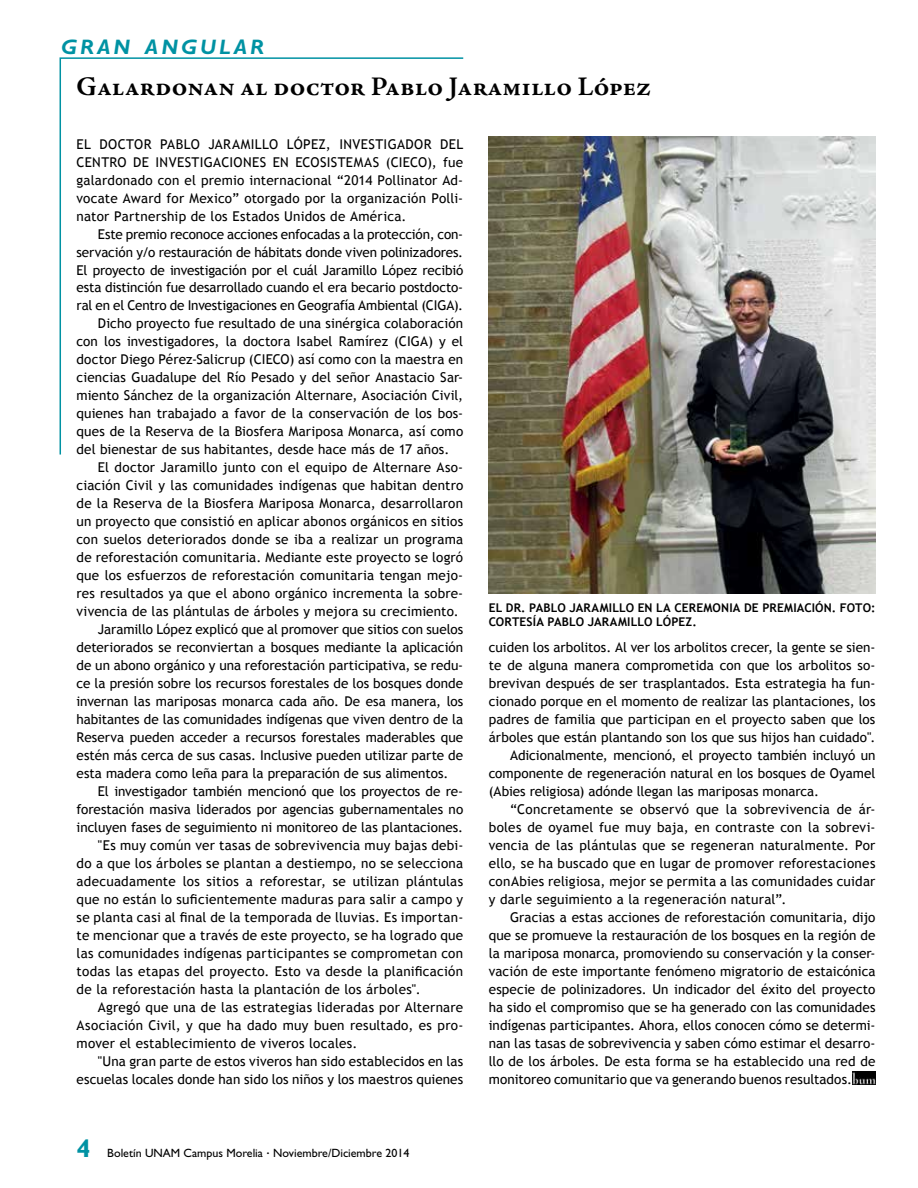
<style>
.page{position:relative;width:918px;height:1188px;background:#fff}
.page>*{position:absolute;margin:0;border:0;box-sizing:border-box;transform-origin:0 0}
.t1{font:700 27px "Adobe Jenson Pro";color:#000}
.t2{font:700 25.5px "Gill Sans Std";color:#0092a3}
.t3{font:italic 700 21px "Gill Sans Std";letter-spacing:.145em;color:#0092a3}
.t4{font:13.5px/18px "Trebuchet MS";letter-spacing:.01em;color:#000;text-align:justify}
.t5{font:13.5px "Trebuchet MS";letter-spacing:-.01em;color:#000}
.t6{font:13.5px "Trebuchet MS";letter-spacing:-.015em;color:#000}
.t7{font:700 12px/14.4px "Trebuchet MS";letter-spacing:.015em;color:#000}
.t8{font:12px "Gill Sans Std";color:#000}
</style>
<div class="page">
<svg style="left:59px;top:57px;width:405px;height:398px"></svg>
<img style="left:852px;top:1072px;width:23px;height:13px">
<img style="left:489px;top:137px;width:386px;height:457px">
<h3 class="t3" style="left:61px;top:34px;width:204px">GRAN ANGULAR</h3>
<h1 class="t1" style="left:77px;top:72px;width:576px">Galardonan al doctor Pablo Jaramillo López</h1>
<p class="t4" style="left:77px;top:135px;width:388px">EL DOCTOR PABLO JARAMILLO LÓPEZ, INVESTIGADOR DEL CENTRO DE INVESTIGACIONES EN ECOSISTEMAS (CIECO), fue galardonado con el premio internacional “2014 Pollinator Ad&shy;vocate Award for Mexico” otorgado por la organización Polli&shy;nator Partnership de los Estados Unidos de América.</p>
<p class="t5" style="left:98px;top:225px;width:367px">Este premio reconoce acciones enfocadas a la protección, con-</p>
<p class="t5" style="left:77px;top:243px;width:388px">servación y/o restauración de hábitats donde viven polinizadores.</p>
<p class="t6" style="left:77px;top:261px;width:388px">El proyecto de investigación por el cuál Jaramillo López recibió</p>
<p class="t5" style="left:77px;top:279px;width:388px">esta distinción fue desarrollado cuando el era becario postdocto-</p>
<p class="t6" style="left:77px;top:297px;width:388px">ral en el Centro de Investigaciones en Geografía Ambiental (CIGA).</p>
<p class="t4" style="left:98px;top:315px;width:367px">Dicho proyecto fue resultado de una sinérgica colaboración</p>
<p class="t4" style="left:77px;top:333px;width:388px">con los investigadores, la doctora Isabel Ramírez (CIGA) y el</p>
<p class="t4" style="left:77px;top:351px;width:388px">doctor Diego Pérez-Salicrup (CIECO) así como con la maestra en</p>
<p class="t4" style="left:77px;top:369px;width:388px">ciencias Guadalupe del Río Pesado y del señor Anastacio Sar-</p>
<p class="t4" style="left:77px;top:387px;width:388px">miento Sánchez de la organización Alternare, Asociación Civil,</p>
<p class="t4" style="left:77px;top:405px;width:388px">quienes han trabajado a favor de la conservación de los bos-</p>
<p class="t4" style="left:77px;top:423px;width:388px">ques de la Reserva de la Biosfera Mariposa Monarca, así como</p>
<p class="t4" style="left:77px;top:441px;width:374px">del bienestar de sus habitantes, desde hace más de 17 años.</p>
<p class="t4" style="left:98px;top:459px;width:367px">El doctor Jaramillo junto con el equipo de Alternare Aso-</p>
<p class="t4" style="left:77px;top:477px;width:388px">ciación Civil y las comunidades indígenas que habitan dentro</p>
<p class="t4" style="left:77px;top:495px;width:388px">de la Reserva de la Biosfera Mariposa Monarca, desarrollaron</p>
<p class="t4" style="left:77px;top:513px;width:388px">un proyecto que consistió en aplicar abonos orgánicos en sitios</p>
<p class="t4" style="left:77px;top:531px;width:388px">con suelos deteriorados donde se iba a realizar un programa</p>
<p class="t4" style="left:77px;top:549px;width:388px">de reforestación comunitaria. Mediante este proyecto se logró</p>
<p class="t4" style="left:77px;top:567px;width:388px">que los esfuerzos de reforestación comunitaria tengan mejo-</p>
<p class="t4" style="left:77px;top:585px;width:388px">res resultados ya que el abono orgánico incrementa la sobre-</p>
<p class="t4" style="left:77px;top:603px;width:384px">vivencia de las plántulas de árboles y mejora su crecimiento.</p>
<p class="t4" style="left:98px;top:621px;width:367px">Jaramillo López explicó que al promover que sitios con suelos</p>
<p class="t4" style="left:77px;top:639px;width:388px">deteriorados se reconviertan a bosques mediante la aplicación</p>
<p class="t4" style="left:77px;top:657px;width:388px">de un abono orgánico y una reforestación participativa, se redu-</p>
<p class="t4" style="left:77px;top:675px;width:388px">ce la presión sobre los recursos forestales de los bosques donde</p>
<p class="t4" style="left:77px;top:693px;width:388px">invernan las mariposas monarca cada año. De esa manera, los</p>
<p class="t4" style="left:77px;top:711px;width:388px">habitantes de las comunidades indígenas que viven dentro de la</p>
<p class="t4" style="left:77px;top:729px;width:388px">Reserva pueden acceder a recursos forestales maderables que</p>
<p class="t4" style="left:77px;top:747px;width:388px">estén más cerca de sus casas. Inclusive pueden utilizar parte de</p>
<p class="t4" style="left:77px;top:764px;width:373px">esta madera como leña para la preparación de sus alimentos.</p>
<p class="t4" style="left:98px;top:782px;width:367px">El investigador también mencionó que los proyectos de re-</p>
<p class="t4" style="left:77px;top:800px;width:388px">forestación masiva liderados por agencias gubernamentales no</p>
<p class="t4" style="left:77px;top:818px;width:388px">incluyen fases de seguimiento ni monitoreo de las plantaciones.</p>
<p class="t4" style="left:98px;top:836px;width:367px">"Es muy común ver tasas de sobrevivencia muy bajas debi-</p>
<p class="t4" style="left:77px;top:854px;width:388px">do a que los árboles se plantan a destiempo, no se selecciona</p>
<p class="t4" style="left:77px;top:872px;width:388px">adecuadamente los sitios a reforestar, se utilizan plántulas</p>
<p class="t4" style="left:77px;top:890px;width:388px">que no están lo suficientemente maduras para salir a campo y</p>
<p class="t4" style="left:77px;top:908px;width:388px">se planta casi al final de la temporada de lluvias. Es importan-</p>
<p class="t4" style="left:77px;top:926px;width:388px">te mencionar que a través de este proyecto, se ha logrado que</p>
<p class="t4" style="left:77px;top:944px;width:388px">las comunidades indígenas participantes se comprometan con</p>
<p class="t4" style="left:77px;top:962px;width:388px">todas las etapas del proyecto. Esto va desde la planificación</p>
<p class="t4" style="left:77px;top:980px;width:346px">de la reforestación hasta la plantación de los árboles".</p>
<p class="t4" style="left:98px;top:998px;width:367px">Agregó que una de las estrategias lideradas por Alternare</p>
<p class="t4" style="left:77px;top:1016px;width:388px">Asociación Civil, y que ha dado muy buen resultado, es pro-</p>
<p class="t4" style="left:77px;top:1034px;width:282px">mover el establecimiento de viveros locales.</p>
<p class="t4" style="left:98px;top:1052px;width:367px">"Una gran parte de estos viveros han sido establecidos en las</p>
<p class="t4" style="left:77px;top:1070px;width:388px">escuelas locales donde han sido los niños y los maestros quienes</p>
<h2 class="t2" style="left:77px;top:1133px;width:16px">4</h2>
<p class="t8" style="left:107px;top:1146px;width:304px">Boletín UNAM Campus Morelia <sup>.</sup> Noviembre/Diciembre 2014</p>
<p class="t7" style="left:489px;top:600px;width:388px">EL DR. PABLO JARAMILLO EN LA CEREMONIA DE PREMIACIÓN. FOTO:<br>CORTESÍA PABLO JARAMILLO LÓPEZ.</p>
<p class="t4" style="left:489px;top:638px;width:388px">cuiden los arbolitos. Al ver los arbolitos crecer, la gente se sien-</p>
<p class="t4" style="left:489px;top:656px;width:388px">te de alguna manera comprometida con que los arbolitos so-</p>
<p class="t4" style="left:489px;top:674px;width:388px">brevivan después de ser trasplantados. Esta estrategia ha fun-</p>
<p class="t4" style="left:489px;top:692px;width:388px">cionado porque en el momento de realizar las plantaciones, los</p>
<p class="t4" style="left:489px;top:710px;width:388px">padres de familia que participan en el proyecto saben que los</p>
<p class="t4" style="left:489px;top:728px;width:388px">árboles que están plantando son los que sus hijos han cuidado".</p>
<p class="t4" style="left:510px;top:746px;width:367px">Adicionalmente, mencionó, el proyecto también incluyó un</p>
<p class="t4" style="left:489px;top:764px;width:388px">componente de regeneración natural en los bosques de Oyamel</p>
<p class="t4" style="left:489px;top:782px;width:332px">(Abies religiosa) adónde llegan las mariposas monarca.</p>
<p class="t4" style="left:510px;top:800px;width:367px">“Concretamente se observó que la sobrevivencia de ár-</p>
<p class="t4" style="left:489px;top:818px;width:388px">boles de oyamel fue muy baja, en contraste con la sobrevi-</p>
<p class="t4" style="left:489px;top:836px;width:388px">vencia de las plántulas que se regeneran naturalmente. Por</p>
<p class="t4" style="left:489px;top:854px;width:388px">ello, se ha buscado que en lugar de promover reforestaciones</p>
<p class="t4" style="left:489px;top:872px;width:388px">conAbies religiosa, mejor se permita a las comunidades cuidar</p>
<p class="t4" style="left:489px;top:890px;width:299px">y darle seguimiento a la regeneración natural”.</p>
<p class="t4" style="left:510px;top:908px;width:367px">Gracias a estas acciones de reforestación comunitaria, dijo</p>
<p class="t4" style="left:489px;top:926px;width:388px">que se promueve la restauración de los bosques en la región de</p>
<p class="t4" style="left:489px;top:944px;width:388px">la mariposa monarca, promoviendo su conservación y la conser-</p>
<p class="t4" style="left:489px;top:962px;width:388px">vación de este importante fenómeno migratorio de estaicónica</p>
<p class="t4" style="left:489px;top:980px;width:388px">especie de polinizadores. Un indicador del éxito del proyecto</p>
<p class="t4" style="left:489px;top:998px;width:388px">ha sido el compromiso que se ha generado con las comunidades</p>
<p class="t4" style="left:489px;top:1016px;width:388px">indígenas participantes. Ahora, ellos conocen cómo se determi-</p>
<p class="t4" style="left:489px;top:1034px;width:388px">nan las tasas de sobrevivencia y saben cómo estimar el desarro-</p>
<p class="t4" style="left:489px;top:1052px;width:388px">llo de los árboles. De esta forma se ha establecido una red de</p>
<p class="t4" style="left:489px;top:1070px;width:365px">monitoreo comunitario que va generando buenos resultados.</p>
</div>
